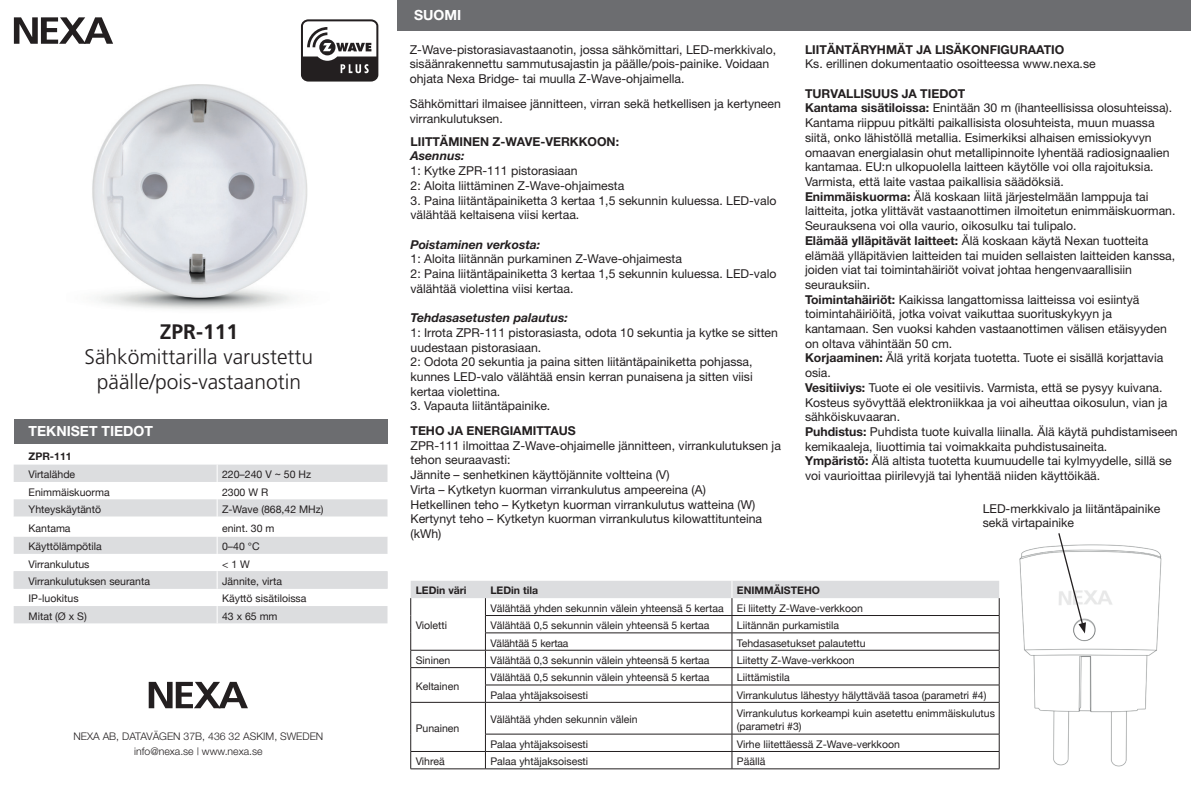
<style>
.page{position:relative;width:1191px;height:794px;background:#fff}
.page>*{position:absolute;margin:0;border:0;box-sizing:border-box;transform-origin:0 0}
.t1{font:300 21px/25.2px "Frutiger";color:#231f20;text-align:center}
.t2{font:700 21px "Frutiger";color:#231f20}
.t3{font:700 14px "Helvetica Neue";color:#fff}
.t4{font:12.25px/14.7px "Helvetica Neue";color:#231f20}
.t5{font:700 12.25px "Helvetica Neue";color:#231f20}
.t6{font:italic 700 12.25px "Helvetica Neue";color:#231f20}
.t7{font:10.5px/12.6px "Helvetica Neue";color:#231f20}
.t8{font:300 10.5px/15px "Helvetica Neue";color:#231f20;text-align:center}
.t9{font:700 10.5px "Helvetica Neue";color:#231f20}
.s1{font-weight:700}
</style>
<div class="page">
<img style="left:92px;top:85px;width:216px;height:225px">
<svg style="left:14px;top:17px;width:99px;height:27px"></svg>
<svg style="left:301px;top:19px;width:77px;height:63px"></svg>
<div style="left:14px;top:419px;width:373px;height:25px;background:#6c6d70"></div>
<svg style="left:14px;top:464px;width:373px;height:159px"></svg>
<div style="left:397px;top:0;width:794px;height:31px;background:#6c6d70"></div>
<svg style="left:149px;top:682px;width:99px;height:26px"></svg>
<svg style="left:411px;top:703px;width:588px;height:65px"></svg>
<hr style="left:732px;top:702px;width:267px;height:1px;background:#231f20">
<hr style="left:999px;top:702px;width:1px;height:32px;background:#231f20">
<hr style="left:732px;top:734px;width:267px;height:1px;background:#231f20">
<hr style="left:732px;top:751px;width:267px;height:1px;background:#231f20">
<svg style="left:999px;top:734px;width:1px;height:34px"></svg>
<hr style="left:732px;top:768px;width:267px;height:1px;background:#231f20">
<svg style="left:410px;top:581px;width:590px;height:121px"></svg>
<hr style="left:410px;top:702px;width:75px;height:1px;background:#231f20">
<hr style="left:410px;top:702px;width:1px;height:32px;background:#231f20">
<hr style="left:485px;top:702px;width:247px;height:1px;background:#231f20">
<hr style="left:485px;top:702px;width:1px;height:32px;background:#231f20">
<hr style="left:731px;top:702px;width:1px;height:32px;background:#231f20">
<hr style="left:485px;top:734px;width:247px;height:1px;background:#231f20">
<hr style="left:410px;top:751px;width:75px;height:1px;background:#231f20">
<svg style="left:410px;top:734px;width:1px;height:34px"></svg>
<hr style="left:485px;top:751px;width:247px;height:1px;background:#231f20">
<svg style="left:485px;top:734px;width:1px;height:34px"></svg>
<svg style="left:731px;top:734px;width:1px;height:34px"></svg>
<hr style="left:410px;top:768px;width:75px;height:1px;background:#231f20">
<hr style="left:485px;top:768px;width:247px;height:1px;background:#231f20">
<img style="left:1019px;top:544px;width:143px;height:223px">
<div style="left:1048px;top:581px;width:77px;height:30px;background:#fff"></div>
<svg style="left:1057px;top:533px;width:29px;height:100px"></svg>
<h1 class="t2" style="left:160px;top:319px;width:80px">ZPR-111</h1>
<h1 class="t1" style="left:85px;top:344px;width:230px">Sähkömittarilla varustettu päälle/pois-vastaanotin</h1>
<p class="t3" style="left:29px;top:423px;width:126px">TEKNISET TIEDOT</p>
<p class="t9" style="left:29px;top:449px;width:45px">ZPR-111</p>
<p class="t7" style="left:29px;top:469px;width:48px">Virtalähde</p>
<p class="t7" style="left:222px;top:469px;width:90px">220–240 V ~ 50 Hz</p>
<p class="t7" style="left:29px;top:486px;width:83px">Enimmäiskuorma</p>
<p class="t7" style="left:222px;top:486px;width:48px">2300 W R</p>
<p class="t7" style="left:29px;top:503px;width:74px">Yhteyskäytäntö</p>
<p class="t7" style="left:222px;top:503px;width:103px">Z-Wave (868,42 MHz)</p>
<p class="t7" style="left:29px;top:522px;width:44px">Kantama</p>
<p class="t7" style="left:222px;top:522px;width:54px">enint. 30 m</p>
<p class="t7" style="left:29px;top:541px;width:75px">Käyttölämpötila</p>
<p class="t7" style="left:222px;top:541px;width:39px">0–40 °C</p>
<p class="t7" style="left:29px;top:558px;width:62px">Virrankulutus</p>
<p class="t7" style="left:222px;top:558px;width:29px">&lt; 1 W</p>
<p class="t7" style="left:29px;top:575px;width:123px">Virrankulutuksen seuranta</p>
<p class="t7" style="left:222px;top:575px;width:61px">Jännite, virta</p>
<p class="t7" style="left:29px;top:593px;width:51px">IP-luokitus</p>
<p class="t7" style="left:222px;top:593px;width:86px">Käyttö sisätiloissa</p>
<p class="t7" style="left:29px;top:610px;width:60px">Mitat (Ø x S)</p>
<p class="t7" style="left:222px;top:610px;width:57px">43 x 65 mm</p>
<p class="t8" style="left:73px;top:728px;width:251px">NEXA AB, DATAVÄGEN 37B, 436 32 ASKIM, SWEDEN info@nexa.se | www.nexa.se</p>
<p class="t3" style="left:414px;top:6px;width:49px">SUOMI</p>
<p class="t4" style="left:410px;top:42px;width:368px">Z-Wave-pistorasiavastaanotin, jossa sähkömittari, LED-merkkivalo, sisäänrakennettu sammutusajastin ja päälle/pois-painike. Voidaan ohjata Nexa Bridge- tai muulla Z-Wave-ohjaimella.</p>
<p class="t4" style="left:410px;top:96px;width:372px">Sähkömittari ilmaisee jännitteen, virran sekä hetkellisen ja kertyneen virrankulutuksen.</p>
<p class="t5" style="left:410px;top:134px;width:210px">LIITTÄMINEN Z-WAVE-VERKKOON:</p>
<p class="t6" style="left:410px;top:148px;width:55px">Asennus:</p>
<p class="t4" style="left:410px;top:163px;width:215px">1: Kytke ZPR-111 pistorasiaan<br>2: Aloita liittäminen Z-Wave-ohjaimesta</p>
<p class="t4" style="left:410px;top:193px;width:367px">3. Paina liitäntäpainiketta 3 kertaa 1,5 sekunnin kuluessa. LED-valo välähtää keltaisena viisi kertaa.</p>
<p class="t6" style="left:410px;top:237px;width:131px">Poistaminen verkosta:</p>
<p class="t4" style="left:410px;top:251px;width:367px">1: Aloita liitännän purkaminen Z-Wave-ohjaimesta<br>2: Paina liitäntäpainiketta 3 kertaa 1,5 sekunnin kuluessa. LED-valo välähtää violettina viisi kertaa.</p>
<p class="t6" style="left:410px;top:310px;width:159px">Tehdasasetusten palautus:</p>
<p class="t4" style="left:410px;top:325px;width:369px">1: Irrota ZPR-111 pistorasiasta, odota 10 sekuntia ja kytke se sitten uudestaan pistorasiaan.<br>2: Odota 20 sekuntia ja paina sitten liitäntäpainiketta pohjassa, kunnes LED-valo välähtää ensin kerran punaisena ja sitten viisi kertaa violettina.</p>
<p class="t4" style="left:410px;top:398px;width:141px">3. Vapauta liitäntäpainike.</p>
<p class="t5" style="left:410px;top:423px;width:167px">TEHO JA ENERGIAMITTAUS</p>
<p class="t4" style="left:410px;top:438px;width:372px">ZPR-111 ilmoittaa Z-Wave-ohjaimelle jännitteen, virrankulutuksen ja tehon seuraavasti:<br>Jännite – senhetkinen käyttöjännite voltteina (V)<br>Virta – Kytketyn kuorman virrankulutus ampeereina (A)<br>Hetkellinen teho – Kytketyn kuorman virrankulutus watteina (W)<br>Kertynyt teho – Kytketyn kuorman virrankulutus kilowattitunteina (kWh)</p>
<p class="t5" style="left:805px;top:42px;width:261px">LIITÄNTÄRYHMÄT JA LISÄKONFIGURAATIO</p>
<p class="t4" style="left:805px;top:56px;width:292px">Ks. erillinen dokumentaatio osoitteessa www.nexa.se</p>
<p class="t4" style="left:805px;top:86px;width:374px"><span class="s1">TURVALLISUUS JA TIEDOT<br>Kantama sisätiloissa:</span> Enintään 30 m (ihanteellisissa olosuhteissa).<br>Kantama riippuu pitkälti paikallisista olosuhteista, muun muassa siitä, onko lähistöllä metallia. Esimerkiksi alhaisen emissiokyvyn omaavan energialasin ohut metallipinnoite lyhentää radiosignaalien kantamaa. EU:n ulkopuolella laitteen käytölle voi olla rajoituksia.<br>Varmista, että laite vastaa paikallisia säädöksiä.<br><span class="s1">Enimmäiskuorma:</span> Älä koskaan liitä järjestelmään lamppuja tai laitteita, jotka ylittävät vastaanottimen ilmoitetun enimmäiskuorman.<br>Seurauksena voi olla vaurio, oikosulku tai tulipalo.<br><span class="s1">Elämää ylläpitävät laitteet:</span> Älä koskaan käytä Nexan tuotteita elämää ylläpitävien laitteiden tai muiden sellaisten laitteiden kanssa, joiden viat tai toimintahäiriöt voivat johtaa hengenvaarallisiin seurauksiin.<br><span class="s1">Toimintahäiriöt:</span> Kaikissa langattomissa laitteissa voi esiintyä toimintahäiriöitä, jotka voivat vaikuttaa suorituskykyyn ja kantamaan. Sen vuoksi kahden vastaanottimen välisen etäisyyden on oltava vähintään 50 cm.<br><span class="s1">Korjaaminen:</span> Älä yritä korjata tuotetta. Tuote ei sisällä korjattavia osia.<br><span class="s1">Vesitiiviys:</span> Tuote ei ole vesitiivis. Varmista, että se pysyy kuivana.<br>Kosteus syövyttää elektroniikkaa ja voi aiheuttaa oikosulun, vian ja sähköiskuvaaran.<br><span class="s1">Puhdistus:</span> Puhdista tuote kuivalla liinalla. Älä käytä puhdistamiseen kemikaaleja, liuottimia tai voimakkaita puhdistusaineita.<br><span class="s1">Ympäristö:</span> Älä altista tuotetta kuumuudelle tai kylmyydelle, sillä se voi vaurioittaa piirilevyjä tai lyhentää niiden käyttöikää.</p>
<p class="t4" style="left:982px;top:501px;width:179px">LED-merkkivalo ja liitäntäpainike sekä virtapainike</p>
<p class="t9" style="left:416px;top:583px;width:52px">LEDin väri</p>
<p class="t9" style="left:490px;top:583px;width:49px">LEDin tila</p>
<p class="t9" style="left:737px;top:583px;width:85px">ENIMMÄISTEHO</p>
<p class="t7" style="left:416px;top:619px;width:33px">Violetti</p>
<p class="t7" style="left:490px;top:602px;width:235px">Välähtää yhden sekunnin välein yhteensä 5 kertaa</p>
<p class="t7" style="left:737px;top:602px;width:128px">Ei liitetty Z-Wave-verkkoon</p>
<p class="t7" style="left:490px;top:620px;width:221px">Välähtää 0,5 sekunnin välein yhteensä 5 kertaa</p>
<p class="t7" style="left:737px;top:620px;width:104px">Liitännän purkamistila</p>
<p class="t7" style="left:490px;top:637px;width:80px">Välähtää 5 kertaa</p>
<p class="t7" style="left:737px;top:637px;width:130px">Tehdasasetukset palautettu</p>
<p class="t7" style="left:416px;top:654px;width:36px">Sininen</p>
<p class="t7" style="left:490px;top:654px;width:221px">Välähtää 0,3 sekunnin välein yhteensä 5 kertaa</p>
<p class="t7" style="left:737px;top:654px;width:119px">Liitetty Z-Wave-verkkoon</p>
<p class="t7" style="left:416px;top:680px;width:45px">Keltainen</p>
<p class="t7" style="left:490px;top:672px;width:221px">Välähtää 0,5 sekunnin välein yhteensä 5 kertaa</p>
<p class="t7" style="left:737px;top:672px;width:54px">Liittämistila</p>
<p class="t7" style="left:490px;top:689px;width:99px">Palaa yhtäjaksoisesti</p>
<p class="t7" style="left:737px;top:689px;width:251px">Virrankulutus lähestyy hälyttävää tasoa (parametri #4)</p>
<p class="t7" style="left:416px;top:722px;width:45px">Punainen</p>
<p class="t7" style="left:490px;top:714px;width:149px">Välähtää yhden sekunnin välein</p>
<p class="t7" style="left:737px;top:707px;width:259px">Virrankulutus korkeampi kuin asetettu enimmäiskulutus (parametri #3)</p>
<p class="t7" style="left:490px;top:738px;width:99px">Palaa yhtäjaksoisesti</p>
<p class="t7" style="left:737px;top:738px;width:164px">Virhe liitettäessä Z-Wave-verkkoon</p>
<p class="t7" style="left:416px;top:755px;width:30px">Vihreä</p>
<p class="t7" style="left:490px;top:755px;width:99px">Palaa yhtäjaksoisesti</p>
<p class="t7" style="left:737px;top:755px;width:30px">Päällä</p>
</div>
